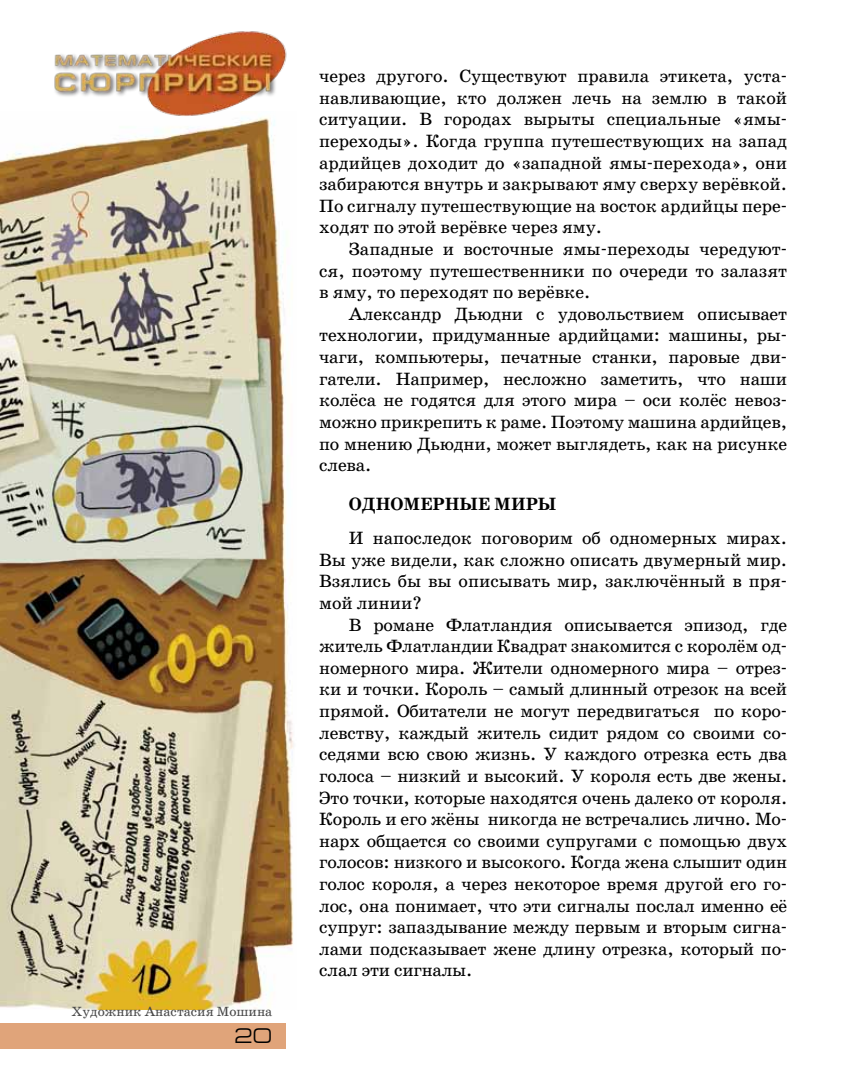
<style>
.page{position:relative;width:851px;height:1085px;background:#fff}
.page>*{position:absolute;margin:0;border:0;box-sizing:border-box;transform-origin:0 0}
.t1{font:21px "Europe Ext";color:#000}
.t2{font:18px/21.6px "School Book C";color:#000;text-align:justify}
.t3{font:700 18px "School Book C";color:#000}
.t4{font:13.5px "School Book AC";color:#484848}
</style>
<div class="page">
<div style="left:0;top:1023px;width:285px;height:25px;background:#e0a47a"></div>
<img style="left:0;top:119px;width:294px;height:890px">
<img style="left:54px;top:31px;width:233px;height:88px">
<p class="t4" style="left:72px;top:1003px;width:202px">Художник Анастасия Мошина</p>
<p class="t1" style="left:234px;top:1024px;width:39px">20</p>
<p class="t2" style="left:319px;top:65px;width:469px">через другого. Существуют правила этикета, уста&shy;навливающие, кто должен лечь на землю в такой ситуации. В городах вырыты специальные «ямы&shy;переходы». Когда группа путешествующих на запад ардийцев доходит до «западной ямы-перехода», они забираются внутрь и закрывают яму сверху верёвкой.<br>По сигналу путешествующие на восток ардийцы пере&shy;ходят по этой верёвке через яму.</p>
<p class="t2" style="left:319px;top:238px;width:469px;text-indent:30px">Западные и восточные ямы-переходы чередуют&shy;ся, поэтому путешественники по очереди то залазят в яму, то переходят по верёвке.</p>
<p class="t2" style="left:319px;top:303px;width:469px;text-indent:30px">Александр Дьюдни с удовольствием описывает технологии, придуманные ардийцами: машины, ры&shy;чаги, компьютеры, печатные станки, паровые дви&shy;гатели. Например, несложно заметить, что наши колёса не годятся для этого мира – оси колёс невоз&shy;можно прикрепить к раме. Поэтому машина ардийцев, по мнению Дьюдни, может выглядеть, как на рисунке слева.</p>
<p class="t3" style="left:349px;top:494px;width:161px">Одномерные мир</p>
<p class="t3" style="left:538px;top:494px;width:20px">ы</p>
<p class="t2" style="left:319px;top:527px;width:469px;text-indent:30px">И напоследок поговорим об одномерных мирах.<br>Вы уже видели, как сложно описать двумерный мир.<br>Взялись бы вы описывать мир, заключённый в пря&shy;мой линии?</p>
<p class="t2" style="left:319px;top:614px;width:469px;text-indent:30px">В романе Флатландия описывается эпизод, где житель Флатландии Квадрат знакомится с королём од&shy;номерного мира. Жители одномерного мира – отрез&shy;ки и точки. Король – самый длинный отрезок на всей прямой. Обитатели не могут передвигаться по коро&shy;левству, каждый житель сидит рядом со своими со&shy;седями всю свою жизнь. У каждого отрезка есть два голоса – низкий и высокий. У короля есть две жены.<br>Это точки, которые находятся очень далеко от короля.<br>Король и его жёны никогда не встречались лично. Мо&shy;нарх общается со своими супругами с помощью двух голосов: низкого и высокого. Когда жена слышит один голос короля, а через некоторое время другой его го&shy;лос, она понимает, что эти сигналы послал именно её супруг: запаздывание между первым и вторым сигна&shy;лами подсказывает жене длину отрезка, который по&shy;слал эти сигналы.</p>
</div>
